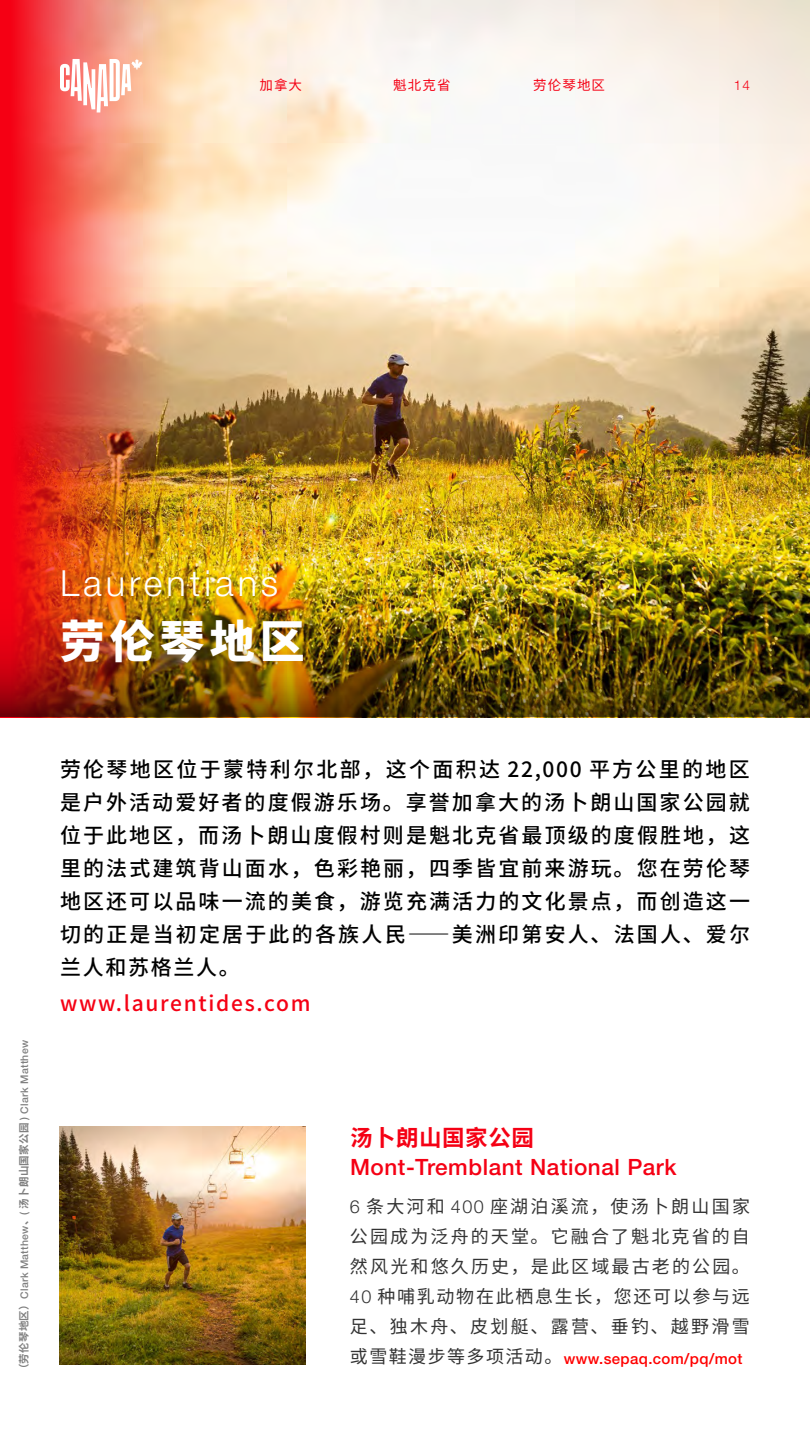
<style>
.page{position:relative;width:810px;height:1440px;background:#fff}
.page>*{position:absolute;margin:0;border:0;box-sizing:border-box;transform-origin:0 0}
.t1{font:900 45px "Noto Sans CJ Ksc";letter-spacing:.11em;color:#fff}
.t2{font:300 36px "Helvetica Neue LT Pro";letter-spacing:.11em;color:#fff}
.t3{font:500 22.5px "Helvetica Neue LT Pro";letter-spacing:.025em;color:#f50014}
.t4{font:700 22.5px "Noto Sans CJ Ksc";letter-spacing:.025em;color:#f50014}
.t5{font:500 21px/33px "Noto Sans CJ Ksc";letter-spacing:.105em;color:#000;text-align:justify}
.t6{font:500 21px "Noto Sans CJ Ksc";letter-spacing:.08em;color:#f50014}
.t7{font:18px/30px "Noto Sans CJ Ksc";letter-spacing:.12em;color:#333;text-align:justify}
.t8{font:500 15px "Helvetica Neue LT Pro";letter-spacing:.025em;color:#f00}
.t9{font:13.5px "Noto Sans CJ Ksc";letter-spacing:.08em;color:#f50014}
.t10{font:300 13.5px "Helvetica Neue LT Pro";color:#f50014}
.t11{font:500 10.5px "Helvetica Neue LT Pro";letter-spacing:.025em;color:#808080}
.s1{font-family:"Noto Sans CJ Ksc";font-weight:700}
.s2{font-family:"Helvetica Neue LT Pro";font-weight:300}
.s3{font-family:"Noto Sans CJ Ksc";font-weight:400;font-size:18px;color:#333}
</style>
<div class="page">
<img style="left:405px;top:0;width:405px;height:537px">
<img style="left:0;top:0;width:405px;height:537px">
<img style="left:59px;top:1126px;width:246px;height:239px">
<svg style="left:60px;top:59px;width:83px;height:53px"></svg>
<img style="left:0;top:537px;width:810px;height:180px">
<p class="t9" style="left:260px;top:78px;width:44px">加拿大</p>
<p class="t9" style="left:393px;top:78px;width:59px">魁北克省</p>
<p class="t9" style="left:533px;top:78px;width:73px">劳伦琴地区</p>
<p class="t10" style="left:734px;top:77px;width:18px">14</p>
<h2 class="t2" style="left:60px;top:561px;width:220px">Laurentians</h2>
<h1 class="t1" style="left:60px;top:616px;width:246px">劳伦琴地区</h1>
<p class="t11" style="left:18px;top:1374px;width:336px;rotate:-90deg"><span class="s1">（劳伦琴地区）</span>Clark Matthew<span class="s1">、</span>( <span class="s1">汤卜朗山国家公园</span> ) Clark Matthew</p>
<p class="t5" style="left:60px;top:753px;width:692px">劳伦琴地区位于蒙特利尔北部，这个面积达 22,000 平方公里的地区是户外活动爱好者的度假游乐场。享誉加拿大的汤卜朗山国家公园就位于此地区，而汤卜朗山度假村则是魁北克省最顶级的度假胜地，这里的法式建筑背山面水，色彩艳丽，四季皆宜前来游玩。您在劳伦琴地区还可以品味一流的美食，游览充满活力的文化景点，而创造这一切的正是当初定居于此的各族人民——美洲印第安人、法国人、爱尔兰人和苏格兰人。</p>
<p class="t6" style="left:60px;top:992px;width:252px">www.laurentides.com</p>
<p class="t4" style="left:350px;top:1125px;width:185px">汤卜朗山国家公园</p>
<p class="t3" style="left:350px;top:1153px;width:328px">Mont-Tremblant National Park</p>
<p class="t7" style="left:350px;top:1191px;width:402px"><span class="s2">6</span> 条大河和 <span class="s2">400</span> 座湖泊溪流，使汤卜朗山国家公园成为泛舟的天堂。它融合了魁北克省的自然风光和悠久历史，是此区域最古老的公园。<span class="s2">40</span> 种哺乳动物在此栖息生长，您还可以参与远足、独木舟、皮划艇、露营、垂钓、越野滑雪</p>
<p class="t8" style="left:350px;top:1349px;width:394px"><span class="s3">或雪鞋漫步等多项活动。</span>www.sepaq.com/pq/mot</p>
</div>
